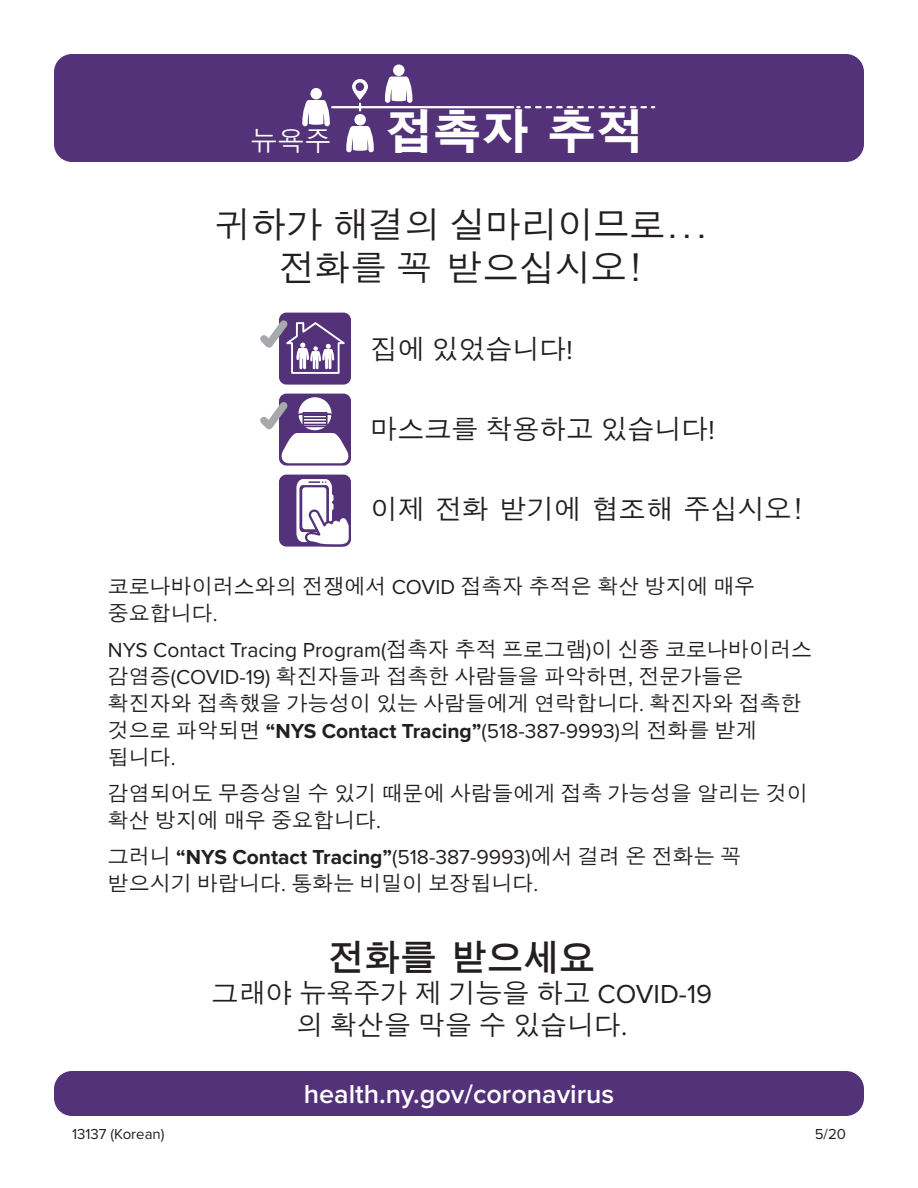
<style>
.page{position:relative;width:918px;height:1188px;background:#fff}
.page>*{position:absolute;margin:0;border:0;box-sizing:border-box;transform-origin:0 0}
.t1{font:700 49.2px "SM Gothic Std";color:#fff}
.t2{font:500 36px/43.5px "SM Gothic Std";color:#231f20;text-align:center}
.t3{font:600 36px "SM Gothic Std";color:#231f20}
.t4{font:500 27px/32.4px "SM Gothic Std";color:#231f20;text-align:center}
.t5{font:600 27px "Proxima Nova";color:#fff}
.t6{font:500 21px/27px "SM Gothic Std";color:#231f20}
.t7{font:700 21px "Proxima Nova";color:#231f20}
.t8{font:21px "Proxima Nova";color:#231f20}
.t9{font:15px "Proxima Nova";color:#231f20}
.s1{font-weight:500;font-size:27px}
.s2{font-family:"Proxima Nova";font-weight:400}
.s3{font-family:"SM Gothic Std";font-weight:500}
.s4{font-weight:400}
</style>
<div class="page">
<div style="left:54px;top:54px;width:810px;height:108px;background:#533279;border-radius:18px"></div>
<div style="left:54px;top:1071px;width:810px;height:45px;background:#533279;border-radius:18px"></div>
<div style="left:279px;top:475px;width:72px;height:72px;background:#533279;border-radius:7px"></div>
<svg style="left:296px;top:479px;width:55px;height:68px"></svg>
<div style="left:279px;top:313px;width:72px;height:72px;background:#533279;border-radius:7px"></div>
<svg style="left:279px;top:394px;width:72px;height:72px"></svg>
<svg style="left:260px;top:314px;width:90px;height:60px"></svg>
<svg style="left:260px;top:395px;width:90px;height:68px"></svg>
<div style="left:354px;top:114px;width:12px;height:12px;background:#fff;border-radius:50%"></div>
<svg style="left:346px;top:126px;width:28px;height:26px"></svg>
<div style="left:310px;top:88px;width:12px;height:12px;background:#fff;border-radius:50%"></div>
<svg style="left:302px;top:100px;width:28px;height:26px"></svg>
<div style="left:393px;top:64px;width:12px;height:12px;background:#fff;border-radius:50%"></div>
<svg style="left:385px;top:77px;width:27px;height:26px"></svg>
<svg style="left:352px;top:79px;width:16px;height:31px"></svg>
<hr style="left:332px;top:106px;width:181px;height:2px;background:#fff">
<svg style="left:517px;top:106px;width:129px;height:2px"></svg>
<h1 class="t1" style="left:251px;top:107px;width:395px"><span class="s1">뉴욕주</span> 접촉자 추적</h1>
<h2 class="t2" style="left:215px;top:205px;width:495px">귀하가 해결의 실마리이므로... 전화를 꼭 받으십시오!</h2>
<p class="t4" style="left:370px;top:334px;width:204px">집에 있었습니다<span class="s2">!</span></p>
<p class="t4" style="left:370px;top:415px;width:346px">마스크를 착용하고 있습니다<span class="s2">!</span></p>
<p class="t4" style="left:370px;top:495px;width:436px">이제 전화 받기에 협조해 주십시오!</p>
<p class="t6" style="left:108px;top:575px;width:649px">코로나바이러스와의 전쟁에서 <span class="s2">COVID</span> 접촉자 추적은 확산 방지에 매우 중요합니다<span class="s2">.</span></p>
<p class="t8" style="left:108px;top:641px;width:706px">NYS Contact Tracing Program(<span class="s3">접촉자 추적 프로그램</span>)<span class="s3">이 신종 코로나바이러스</span></p>
<p class="t6" style="left:108px;top:665px;width:695px">감염증<span class="s2">(COVID-19)</span> 확진자들과 접촉한 사람들을 파악하면<span class="s2">,</span> 전문가들은 확진자와 접촉했을 가능성이 있는 사람들에게 연락합니다<span class="s2">.</span> 확진자와 접촉한</p>
<p class="t7" style="left:108px;top:722px;width:651px"><span class="s3">것으로 파악되면</span> “NYS Contact Tracing”<span class="s4">(518-387-9993)</span><span class="s3">의 전화를 받게</span></p>
<p class="t6" style="left:108px;top:741px;width:701px;line-height:36px">됩니다<span class="s2">.<br></span>감염되어도 무증상일 수 있기 때문에 사람들에게 접촉 가능성을 알리는 것이</p>
<p class="t6" style="left:108px;top:809px;width:275px">확산 방지에 매우 중요합니다<span class="s2">.</span></p>
<p class="t7" style="left:108px;top:848px;width:635px"><span class="s3">그러니</span> “NYS Contact Tracing”<span class="s4">(518-387-9993)</span><span class="s3">에서 걸려 온 전화는 꼭</span></p>
<p class="t6" style="left:108px;top:872px;width:432px">받으시기 바랍니다<span class="s2">.</span> 통화는 비밀이 보장됩니다<span class="s2">.</span></p>
<h2 class="t3" style="left:329px;top:939px;width:268px">전화를 받으세요</h2>
<p class="t4" style="left:212px;top:979px;width:502px">그래야 뉴욕주가 제 기능을 하고 <span class="s2">COVID-19 </span>의 확산을 막을 수 있습니다<span class="s2">.</span></p>
<p class="t5" style="left:304px;top:1081px;width:312px">health.ny.gov/coronavirus</p>
<p class="t9" style="left:72px;top:1127px;width:94px">13137 (Korean)</p>
<p class="t9" style="left:815px;top:1127px;width:33px">5/20</p>
</div>
